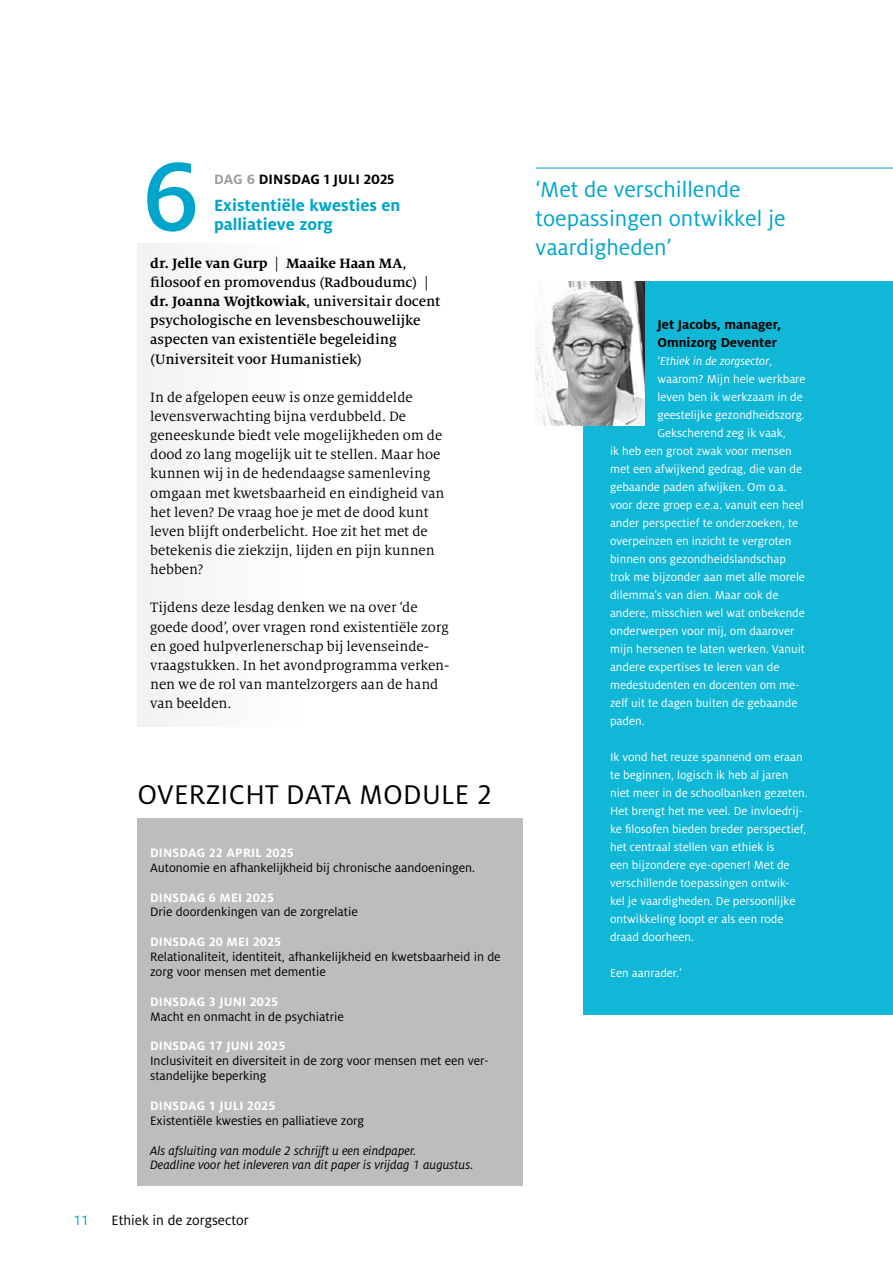
<style>
.page{position:relative;width:893px;height:1263px;background:#fff}
.page>*{position:absolute;margin:0;border:0;box-sizing:border-box;transform-origin:0 0}
.t1{font:500 108.45px "Milo OT";color:#00a5cc}
.t2{font:30px "Milo OT";letter-spacing:.01em;color:#000}
.t3{font:24px/28.7px "Milo OT";color:#00a5cc}
.t4{font:700 18px/19.2px "Milo OT";color:#00a5cc}
.t5{font:15px/19.2px "Milo Serif OT";color:#000}
.t6{font:500 15px/19.2px "Milo Serif OT";color:#000}
.t7{font:15px "Milo OT";color:#000}
.t8{font:700 15px "Milo OT";letter-spacing:.01em;color:#000}
.t9{font:15px "Milo OT";color:#00a5cc}
.t10{font:700 14.25px/18px "Milo OT";color:#000}
.t11{font:13.5px/14.9px "Milo OT";color:#000}
.t12{font:italic 13.5px/14.9px "Milo OT";color:#000}
.t13{font:700 13.5px "Milo OT";letter-spacing:.01em;color:#fff}
.t14{font:12.75px/18px "Milo OT";color:#fff}
.t15{font:italic 12.75px "Milo OT";color:#fff}
.s1{color:#9c9e9f}
.s2{font-weight:700}
.s3{font-style:normal}
</style>
<div class="page">
<div style="left:137px;top:243px;width:164px;height:484px;background:#f2f2f3"></div>
<div style="left:137px;top:818px;width:386px;height:368px;background:#bbbdbe"></div>
<div style="left:584px;top:281px;width:309px;height:733px;background:#11b7d6"></div>
<hr style="left:536px;top:168px;width:357px;height:1px;background:#00a5cc">
<img style="left:536px;top:281px;width:109px;height:145px">
<h1 class="t1" style="left:142px;top:137px;width:59px">6</h1>
<p class="t8" style="left:214px;top:171px;width:182px"><span class="s1">DAG 6</span> DINSDAG 1 JULI 2025</p>
<h3 class="t4" style="left:214px;top:195px;width:188px">Existentiële kwesties en palliatieve zorg</h3>
<p class="t6" style="left:150px;top:254px;width:292px"><span class="s2">dr. Jelle van Gurp</span> | <span class="s2">Maaike Haan MA</span>, filosoof en promovendus (Radboudumc) | <span class="s2">dr. Joanna Wojtkowiak</span>, universitair docent psychologische en levensbeschouwelijke aspecten van existentiële begeleiding (Universiteit voor Humanistiek)</p>
<p class="t5" style="left:150px;top:388px;width:296px">In de afgelopen eeuw is onze gemiddelde levensverwachting bijna verdubbeld. De geneeskunde biedt vele mogelijkheden om de dood zo lang mogelijk uit te stellen. Maar hoe kunnen wij in de hedendaagse samenleving omgaan met kwetsbaarheid en eindigheid van het leven? De vraag hoe je met de dood kunt leven blijft onderbelicht. Hoe zit het met de betekenis die ziekzijn, lijden en pijn kunnen hebben?</p>
<p class="t5" style="left:150px;top:598px;width:301px">Tijdens deze lesdag denken we na over ‘de goede dood’, over vragen rond existentiële zorg en goed hulpverlenerschap bij levenseinde&shy;vraagstukken. In het avondprogramma verken&shy;nen we de rol van mantelzorgers aan de hand van beelden.</p>
<h2 class="t2" style="left:137px;top:778px;width:357px">OVERZICHT DATA MODULE 2</h2>
<p class="t13" style="left:150px;top:845px;width:145px">DINSDAG 22 APRIL 2025</p>
<p class="t11" style="left:150px;top:860px;width:327px">Autonomie en afhankelijkheid bij chronische aandoeningen.</p>
<p class="t13" style="left:150px;top:890px;width:126px">DINSDAG 6 MEI 2025</p>
<p class="t11" style="left:150px;top:905px;width:209px">Drie doordenkingen van de zorgrelatie</p>
<p class="t13" style="left:150px;top:934px;width:133px">DINSDAG 20 MEI 2025</p>
<p class="t11" style="left:150px;top:949px;width:352px">Relationaliteit, identiteit, afhankelijkheid en kwetsbaarheid in de zorg voor mensen met dementie</p>
<p class="t13" style="left:150px;top:994px;width:130px">DINSDAG 3 JUNI 2025</p>
<p class="t11" style="left:150px;top:1009px;width:195px">Macht en onmacht in de psychiatrie</p>
<p class="t13" style="left:150px;top:1038px;width:137px">DINSDAG 17 JUNI 2025</p>
<p class="t11" style="left:150px;top:1054px;width:340px">Inclusiviteit en diversiteit in de zorg voor mensen met een ver&shy;standelijke beperking</p>
<p class="t13" style="left:150px;top:1098px;width:127px">DINSDAG 1 JULI 2025</p>
<p class="t11" style="left:150px;top:1113px;width:216px">Existentiële kwesties en palliatieve zorg</p>
<p class="t12" style="left:150px;top:1143px;width:325px">Als afsluiting van module 2 schrijft u een eindpaper.<br>Deadline voor het inleveren van dit paper is vrijdag 1 augustus.</p>
<p class="t9" style="left:73px;top:1212px;width:17px">11</p>
<p class="t7" style="left:112px;top:1212px;width:139px">Ethiek in de zorgsector</p>
<h3 class="t3" style="left:536px;top:176px;width:251px">‘Met de verschillende toepassingen ontwikkel je vaardigheden’</h3>
<p class="t10" style="left:657px;top:315px;width:125px">Jet Jacobs, manager,<br>Omnizorg Deventer</p>
<p class="t15" style="left:657px;top:354px;width:116px"><span class="s3">‘</span>Ethiek in de zorgsector<span class="s3">,</span></p>
<p class="t14" style="left:657px;top:370px;width:150px">waarom? Mijn hele werkbare</p>
<p class="t14" style="left:657px;top:388px;width:147px">leven ben ik werkzaam in de</p>
<p class="t14" style="left:657px;top:406px;width:149px">geestelijke gezondheidszorg.</p>
<p class="t14" style="left:657px;top:424px;width:130px">Gekscherend zeg ik vaak,</p>
<p class="t14" style="left:610px;top:442px;width:183px">ik heb een groot zwak voor mensen</p>
<p class="t14" style="left:610px;top:460px;width:194px">met een afwijkend gedrag, die van de</p>
<p class="t14" style="left:610px;top:478px;width:178px">gebaande paden afwijken. Om o.a.</p>
<p class="t14" style="left:610px;top:496px;width:195px">voor deze groep e.e.a. vanuit een heel</p>
<p class="t14" style="left:610px;top:514px;width:190px">ander perspectief te onderzoeken, te</p>
<p class="t14" style="left:610px;top:532px;width:183px">overpeinzen en inzicht te vergroten</p>
<p class="t14" style="left:610px;top:550px;width:177px">binnen ons gezondheidslandschap</p>
<p class="t14" style="left:610px;top:568px;width:196px">trok me bijzonder aan met alle morele</p>
<p class="t14" style="left:610px;top:586px;width:170px">dilemma’s van dien. Maar ook de</p>
<p class="t14" style="left:610px;top:604px;width:196px">andere, misschien wel wat onbekende</p>
<p class="t14" style="left:610px;top:622px;width:186px">onderwerpen voor mij, om daarover</p>
<p class="t14" style="left:610px;top:640px;width:196px">mijn hersenen te laten werken. Vanuit</p>
<p class="t14" style="left:610px;top:658px;width:171px">andere expertises te leren van de</p>
<p class="t14" style="left:610px;top:676px;width:191px">medestudenten en docenten om me-</p>
<p class="t14" style="left:610px;top:694px;width:189px">zelf uit te dagen buiten de gebaande</p>
<p class="t14" style="left:610px;top:712px;width:36px">paden.</p>
<p class="t14" style="left:610px;top:748px;width:199px">Ik vond het reuze spannend om eraan te beginnen, logisch ik heb al jaren niet meer in de schoolbanken gezeten.<br>Het brengt het me veel. De invloedrij&shy;ke filosofen bieden breder perspectief, het centraal stellen van ethiek is<br>een bijzondere eye-opener! Met de verschillende toepassingen ontwik-<br>kel je vaardigheden. De persoonlijke ontwikkeling loopt er als een rode draad doorheen.</p>
<p class="t14" style="left:610px;top:964px;width:73px">Een aanrader.’</p>
</div>
